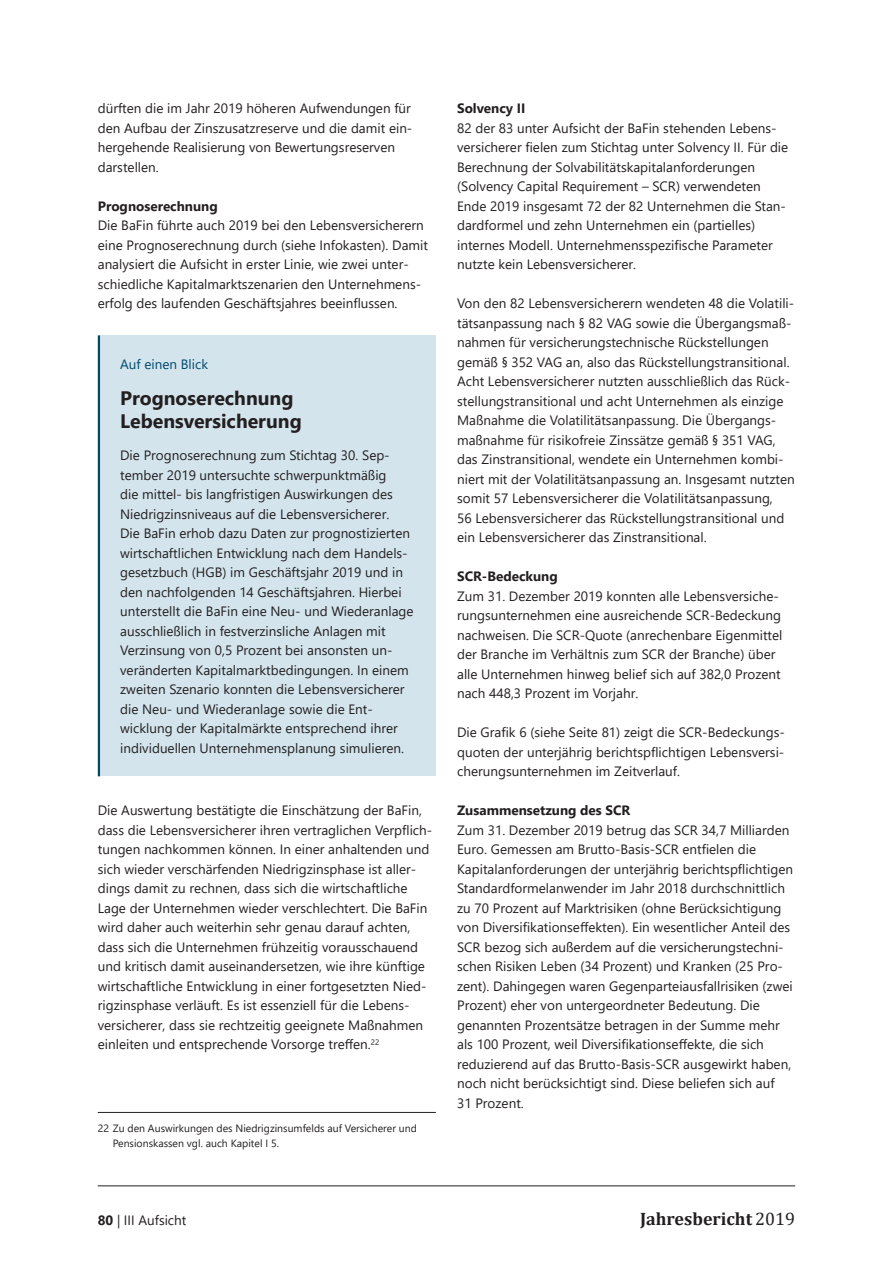
<style>
.page{position:relative;width:893px;height:1263px;background:#fff}
.page>*{position:absolute;margin:0;border:0;box-sizing:border-box;transform-origin:0 0}
.t1{font:700 19.5px/23.4px "Segoe UI";color:#231f20}
.t2{font:700 18px "Cambria";color:#231f20}
.copy{font:13.5px/19.5px "Segoe UI";color:#231f20}
.kasten_copy{font:13.5px/19.5px "Segoe UI";color:#231f20}
.t3{font:700 13.5px "Segoe UI";color:#231f20}
.kasten_lebender_kolu{font:13.5px "Segoe UI";color:#004b6c}
.copy-2{font:10.5px/15px "Segoe UI";color:#231f20}
.s1{font-weight:700}
.s2{font-weight:400}
</style>
<div class="page">
<div style="left:99px;top:335px;width:337px;height:441px;background:#d3e4ed"></div>
<hr style="left:98px;top:335px;width:2px;height:441px;background:#004b6c">
<hr style="left:98px;top:1112px;width:338px;height:1px;background:#231f20">
<hr style="left:98px;top:1185px;width:697px;height:1px;background:#231f20">
<p class="copy" style="left:98px;top:97px;width:315px">dürften die im Jahr 2019 höheren Aufwendungen für den Aufbau der Zinszusatzreserve und die damit ein&shy;hergehende Realisierung von Bewertungsreserven darstellen.</p>
<h5 class="t3" style="left:98px;top:193px;width:121px">Prognoserechnung</h5>
<p class="copy" style="left:98px;top:214px;width:332px">Die BaFin führte auch 2019 bei den Lebensversicherern eine Prognoserechnung durch (siehe Infokasten). Damit analysiert die Aufsicht in erster Linie, wie zwei unter&shy;schiedliche Kapitalmarktszenarien den Unternehmens&shy;erfolg des laufenden Geschäftsjahres beeinflussen.</p>
<p class="kasten_lebender_kolu" style="left:120px;top:351px;width:89px">Auf einen Blick</p>
<h4 class="t1" style="left:120px;top:385px;width:183px">Prognoserechnung<br>Lebensversicherung</h4>
<p class="kasten_copy" style="left:120px;top:445px;width:295px">Die Prognoserechnung zum Stichtag 30. Sep&shy;tember 2019 untersuchte schwerpunktmäßig<br>die mittel- bis langfristigen Auswirkungen des Niedrigzinsniveaus auf die Lebensversicherer.<br>Die BaFin erhob dazu Daten zur prognostizierten wirtschaftlichen Entwicklung nach dem Handels&shy;gesetzbuch (HGB) im Geschäftsjahr 2019 und in den nachfolgenden 14 Geschäftsjahren. Hierbei unterstellt die BaFin eine Neu- und Wiederanlage ausschließlich in festverzinsliche Anlagen mit Verzinsung von 0,5 Prozent bei ansonsten un&shy;veränderten Kapitalmarktbedingungen. In einem zweiten Szenario konnten die Lebensversicherer die Neu- und Wiederanlage sowie die Ent&shy;wicklung der Kapitalmärkte entsprechend ihrer individuellen Unternehmensplanung simulieren.</p>
<p class="copy" style="left:98px;top:799px;width:336px">Die Auswertung bestätigte die Einschätzung der BaFin, dass die Lebensversicherer ihren vertraglichen Verpflich&shy;tungen nachkommen können. In einer anhaltenden und sich wieder verschärfenden Niedrigzinsphase ist aller&shy;dings damit zu rechnen, dass sich die wirtschaftliche Lage der Unternehmen wieder verschlechtert. Die BaFin wird daher auch weiterhin sehr genau darauf achten, dass sich die Unternehmen frühzeitig vorausschauend und kritisch damit auseinandersetzen, wie ihre künftige wirtschaftliche Entwicklung in einer fortgesetzten Nied&shy;rigzinsphase verläuft. Es ist essenziell für die Lebens&shy;versicherer, dass sie rechtzeitig geeignete Maßnahmen einleiten und entsprechende Vorsorge treffen.<sup>22</sup></p>
<p class="copy-2" style="left:113px;top:1119px;width:306px;text-indent:-15px">22 Zu den Auswirkungen des Niedrigzinsumfelds auf Versicherer und<br>Pensionskassen vgl. auch Kapitel I 5.</p>
<h5 class="t3" style="left:457px;top:96px;width:70px">Solvency II</h5>
<p class="copy" style="left:457px;top:117px;width:333px">82 der 83 unter Aufsicht der BaFin stehenden Lebens&shy;versicherer fielen zum Stichtag unter Solvency II. Für die Berechnung der Solvabilitätskapitalanforderungen (Solvency Capital Requirement – SCR) verwendeten Ende 2019 insgesamt 72 der 82 Unternehmen die Stan&shy;dardformel und zehn Unternehmen ein (partielles) internes Modell. Unternehmensspezifische Parameter nutzte kein Lebensversicherer.</p>
<p class="copy" style="left:457px;top:292px;width:339px">Von den 82 Lebensversicherern wendeten 48 die Volatili&shy;tätsanpassung nach § 82 VAG sowie die Übergangsmaß&shy;nahmen für versicherungstechnische Rückstellungen gemäß § 352 VAG an, also das Rückstellungstransitional.<br>Acht Lebensversicherer nutzten ausschließlich das Rück&shy;stellungstransitional und acht Unternehmen als einzige Maßnahme die Volatilitätsanpassung. Die Übergangs&shy;maßnahme für risikofreie Zinssätze gemäß § 351 VAG, das Zinstransitional, wendete ein Unternehmen kombi&shy;niert mit der Volatilitätsanpassung an. Insgesamt nutzten somit 57 Lebensversicherer die Volatilitätsanpassung,<br>56 Lebensversicherer das Rückstellungstransitional und ein Lebensversicherer das Zinstransitional.</p>
<h5 class="t3" style="left:457px;top:564px;width:102px">SCR-Bedeckung</h5>
<p class="copy" style="left:457px;top:585px;width:327px">Zum 31. Dezember 2019 konnten alle Lebensversiche&shy;rungsunternehmen eine ausreichende SCR-Bedeckung nachweisen. Die SCR-Quote (anrechenbare Eigenmittel der Branche im Verhältnis zum SCR der Branche) über alle Unternehmen hinweg belief sich auf 382,0 Prozent nach 448,3 Prozent im Vorjahr.</p>
<p class="copy" style="left:457px;top:721px;width:329px;text-align:justify">Die Grafik 6 (siehe Seite 81) zeigt die SCR-Bedeckungs&shy;quoten der unterjährig berichtspflichtigen Lebensversi&shy;cherungsunternehmen im Zeitverlauf.</p>
<h5 class="t3" style="left:457px;top:798px;width:175px">Zusammensetzung des SCR</h5>
<p class="copy" style="left:457px;top:819px;width:337px">Zum 31. Dezember 2019 betrug das SCR 34,7 Milliarden Euro. Gemessen am Brutto-Basis-SCR entfielen die Kapitalanforderungen der unterjährig berichtspflichtigen Standardformelanwender im Jahr 2018 durchschnittlich zu 70 Prozent auf Marktrisiken (ohne Berücksichtigung von Diversifikationseffekten). Ein wesentlicher Anteil des SCR bezog sich außerdem auf die versicherungstechni&shy;schen Risiken Leben (34 Prozent) und Kranken (25 Pro&shy;zent). Dahingegen waren Gegenparteiausfallrisiken (zwei Prozent) eher von untergeordneter Bedeutung. Die genannten Prozentsätze betragen in der Summe mehr als 100 Prozent, weil Diversifikationseffekte, die sich reduzierend auf das Brutto-Basis-SCR ausgewirkt haben, noch nicht berücksichtigt sind. Diese beliefen sich auf<br>31 Prozent.</p>
<p class="copy" style="left:98px;top:1209px;width:90px"><span class="s1">80</span> | III Aufsicht</p>
<h2 class="t2" style="left:640px;top:1206px;width:157px">Jahresbericht <span class="s2">2019</span></h2>
</div>
